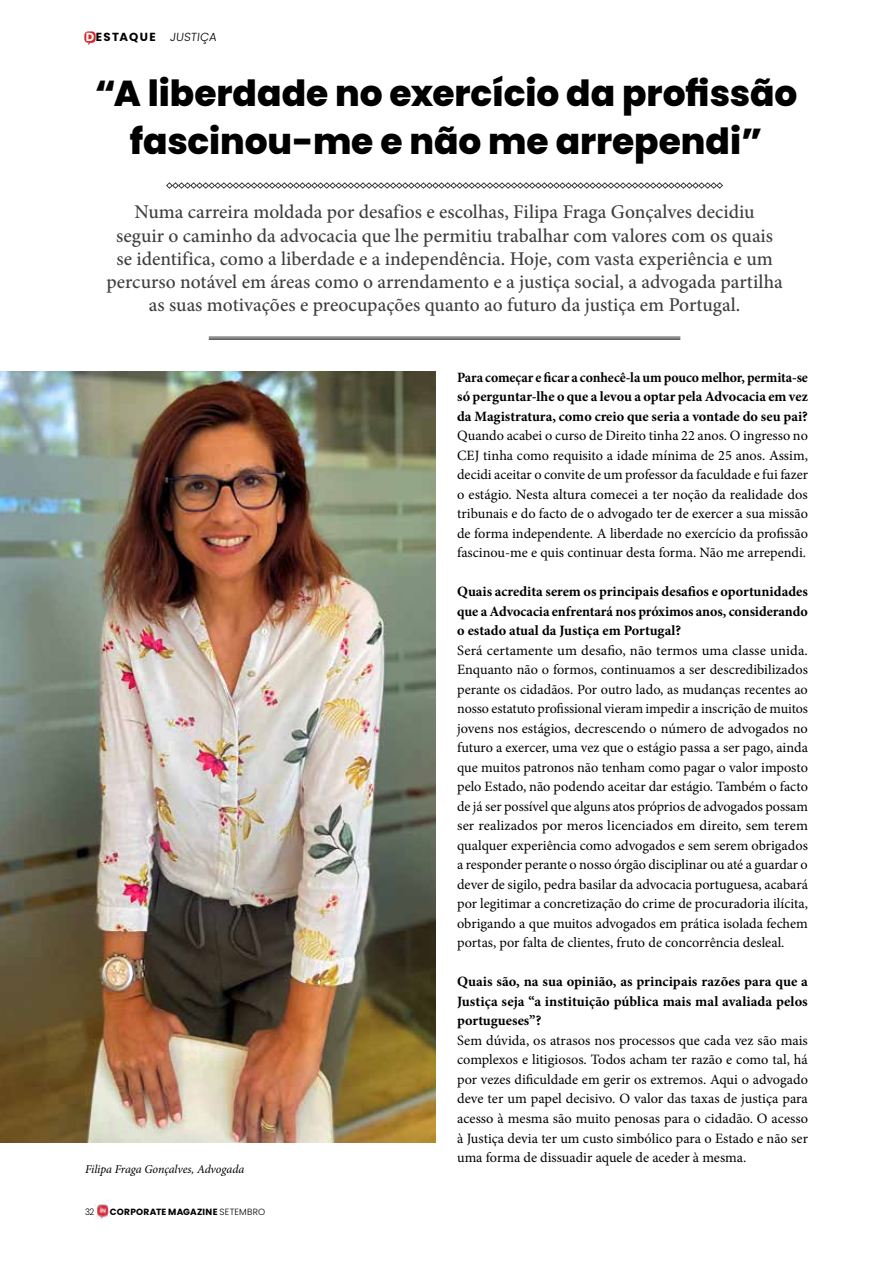
<style>
.page{position:relative;width:893px;height:1263px;background:#fff}
.page>*{position:absolute;margin:0;border:0;box-sizing:border-box;transform-origin:0 0}
.t1{font:800 36px/48px "Poppins";color:#000;text-align:center}
.t2{font:500 19.5px/23.2px "Minion Pro";color:#3f3f3e;text-align:center}
.t3{font:14.25px/19.5px "Minion Pro";color:#000;text-align:justify}
.t4{font:700 14.25px/19.5px "Minion Pro";color:#000;text-align:justify}
.t5{font:italic 12px "Minion Pro";letter-spacing:-.01em;color:#000}
.t6{font:700 11.7px "Poppins";letter-spacing:.115em;color:#000}
.t7{font:700 9px "Poppins";letter-spacing:.025em;color:#000}
.t8{font:300 9px "Poppins";color:#000;scale:.93 1}
.s1{color:#fff}
.s2{font-weight:300}
</style>
<div class="page">
<img style="left:95px;top:1204px;width:15px;height:14px">
<svg style="left:84px;top:31px;width:12px;height:14px"></svg>
<svg style="left:166px;top:182px;width:557px;height:7px"></svg>
<hr style="left:209px;top:337px;width:471px;height:1px;background:#3f3f3e">
<hr style="left:209px;top:338px;width:471px;height:2px;background:#3f3f3e">
<img style="left:0;top:371px;width:436px;height:771px">
<p class="t6" style="left:86px;top:30px;width:132px"><span class="s1">D</span>ESTAQUE <span class="s2">JUSTIÇA</span></p>
<h1 class="t1" style="left:95px;top:69px;width:704px">“A liberdade no exercício da profissão fascinou-me e não me arrependi”</h1>
<p class="t2" style="left:106px;top:200px;width:678px">Numa carreira moldada por desafios e escolhas, Filipa Fraga Gonçalves decidiu<br>seguir o caminho da advocacia que lhe permitiu trabalhar com valores com os quais se identifica, como a liberdade e a independência. Hoje, com vasta experiência e um percurso notável em áreas como o arrendamento e a justiça social, a advogada partilha as suas motivações e preocupações quanto ao futuro da justiça em Portugal.</p>
<p class="t5" style="left:85px;top:1161px;width:161px">Filipa Fraga Gonçalves, Advogada</p>
<p class="t8" style="left:85px;top:1206px;width:12px">32</p>
<p class="t7" style="left:110px;top:1206px;width:157px">CORPORATE MAGAZINE <span class="s2">SETEMBRO</span></p>
<p class="t4" style="left:457px;top:367px;width:352px">Para começar e ficar a conhecê-la um pouco melhor, permita-se só perguntar-lhe o que a levou a optar pela Advocacia em vez da Magistratura, como creio que seria a vontade do seu pai?</p>
<p class="t3" style="left:457px;top:426px;width:352px">Quando acabei o curso de Direito tinha 22 anos. O ingresso no CEJ tinha como requisito a idade mínima de 25 anos. Assim, decidi aceitar o convite de um professor da faculdade e fui fazer o estágio. Nesta altura comecei a ter noção da realidade dos tribunais e do facto de o advogado ter de exercer a sua missão de forma independente. A liberdade no exercício da profissão fascinou-me e quis continuar desta forma. Não me arrependi.</p>
<p class="t4" style="left:457px;top:582px;width:352px">Quais acredita serem os principais desafios e oportunidades que a Advocacia enfrentará nos próximos anos, considerando o estado atual da Justiça em Portugal?</p>
<p class="t3" style="left:457px;top:641px;width:352px">Será certamente um desafio, não termos uma classe unida.<br>Enquanto não o formos, continuamos a ser descredibilizados perante os cidadãos. Por outro lado, as mudanças recentes ao nosso estatuto profissional vieram impedir a inscrição de muitos jovens nos estágios, decrescendo o número de advogados no futuro a exercer, uma vez que o estágio passa a ser pago, ainda que muitos patronos não tenham como pagar o valor imposto pelo Estado, não podendo aceitar dar estágio. Também o facto de já ser possível que alguns atos próprios de advogados possam ser realizados por meros licenciados em direito, sem terem qualquer experiência como advogados e sem serem obrigados a responder perante o nosso órgão disciplinar ou até a guardar o dever de sigilo, pedra basilar da advocacia portuguesa, acabará por legitimar a concretização do crime de procuradoria ilícita, obrigando a que muitos advogados em prática isolada fechem portas, por falta de clientes, fruto de concorrência desleal.</p>
<p class="t4" style="left:457px;top:972px;width:352px">Quais são, na sua opinião, as principais razões para que a Justiça seja “a instituição pública mais mal avaliada pelos portugueses”?</p>
<p class="t3" style="left:457px;top:1031px;width:352px">Sem dúvida, os atrasos nos processos que cada vez são mais complexos e litigiosos. Todos acham ter razão e como tal, há por vezes dificuldade em gerir os extremos. Aqui o advogado deve ter um papel decisivo. O valor das taxas de justiça para acesso à mesma são muito penosas para o cidadão. O acesso à Justiça devia ter um custo simbólico para o Estado e não ser uma forma de dissuadir aquele de aceder à mesma.</p>
</div>
